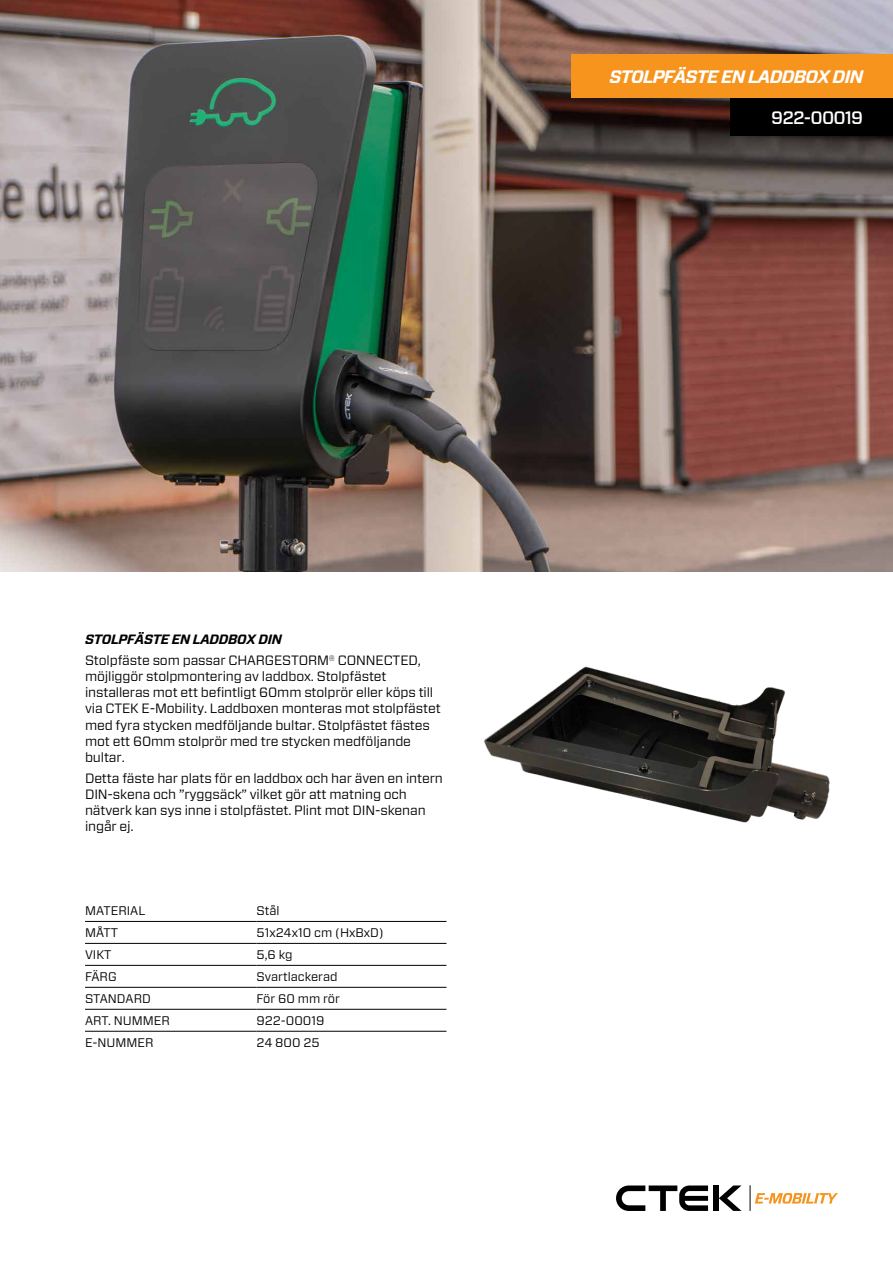
<style>
.page{position:relative;width:893px;height:1263px;background:#fff}
.page>*{position:absolute;margin:0;border:0;box-sizing:border-box;transform-origin:0 0}
.t1{font:italic 700 18px "Forza";letter-spacing:-.04em;color:#fff}
.t2{font:500 18px "Forza";letter-spacing:-.04em;color:#fff}
.t3{font:13.5px/16.2px "Forza";letter-spacing:-.01em;color:#000}
.t4{font:italic 700 13.5px "Forza";letter-spacing:-.02em;color:#000}
.t5{font:12.45px "Forza";color:#000}
</style>
<div class="page">
<img style="left:0;top:0;width:893px;height:572px">
<div style="left:713px;top:1185px;width:6px;height:26px;background:#000"></div>
<svg style="left:719px;top:1185px;width:22px;height:26px"></svg>
<svg style="left:616px;top:1185px;width:92px;height:26px"></svg>
<svg style="left:750px;top:1185px;width:88px;height:26px"></svg>
<div style="left:731px;top:97px;width:162px;height:39px;background:#000"></div>
<img style="left:484px;top:666px;width:346px;height:157px">
<hr style="left:85px;top:987px;width:172px;height:1px;background:#000">
<hr style="left:257px;top:987px;width:189px;height:1px;background:#000">
<hr style="left:85px;top:1009px;width:172px;height:1px;background:#000">
<hr style="left:257px;top:1009px;width:189px;height:1px;background:#000">
<hr style="left:85px;top:1031px;width:172px;height:1px;background:#000">
<hr style="left:257px;top:1031px;width:189px;height:1px;background:#000">
<hr style="left:85px;top:943px;width:172px;height:1px;background:#000">
<hr style="left:257px;top:943px;width:189px;height:1px;background:#000">
<hr style="left:85px;top:965px;width:172px;height:1px;background:#000">
<hr style="left:257px;top:965px;width:189px;height:1px;background:#000">
<hr style="left:85px;top:921px;width:172px;height:1px;background:#000">
<hr style="left:257px;top:921px;width:189px;height:1px;background:#000">
<div style="left:571px;top:54px;width:322px;height:43px;background:#f7941e"></div>
<h1 class="t1" style="left:609px;top:64px;width:255px">STOLPFÄSTE EN LADDBOX DIN</h1>
<h1 class="t2" style="left:771px;top:106px;width:94px">922-00019</h1>
<p class="t4" style="left:85px;top:630px;width:198px">STOLPFÄSTE EN LADDBOX DIN</p>
<p class="t3" style="left:85px;top:652px;width:357px">Stolpfäste som passar CHARGESTORM® CONNECTED, möjliggör stolpmontering av laddbox. Stolpfästet installeras mot ett befintligt 60mm stolprör eller köps till via CTEK E-Mobility. Laddboxen monteras mot stolpfästet med fyra stycken medföljande bultar. Stolpfästet fästes mot ett 60mm stolprör med tre stycken medföljande bultar.</p>
<p class="t3" style="left:85px;top:769px;width:359px">Detta fäste har plats för en laddbox och har även en intern DIN-skena och ”ryggsäck” vilket gör att matning och nätverk kan sys inne i stolpfästet. Plint mot DIN-skenan ingår ej.</p>
<p class="t5" style="left:85px;top:903px;width:62px">MATERIAL</p>
<p class="t5" style="left:257px;top:903px;width:25px">Stål</p>
<p class="t5" style="left:85px;top:924px;width:34px">MÅTT</p>
<p class="t5" style="left:257px;top:924px;width:129px">51x24x10 cm (HxBxD)</p>
<p class="t5" style="left:85px;top:946px;width:28px">VIKT</p>
<p class="t5" style="left:257px;top:946px;width:37px">5,6 kg</p>
<p class="t5" style="left:85px;top:968px;width:33px">FÄRG</p>
<p class="t5" style="left:257px;top:968px;width:83px">Svartlackerad</p>
<p class="t5" style="left:85px;top:990px;width:67px">STANDARD</p>
<p class="t5" style="left:257px;top:990px;width:85px">För 60 mm rör</p>
<p class="t5" style="left:85px;top:1012px;width:86px">ART. NUMMER</p>
<p class="t5" style="left:257px;top:1012px;width:69px">922-00019</p>
<p class="t5" style="left:85px;top:1034px;width:70px">E-NUMMER</p>
<p class="t5" style="left:257px;top:1034px;width:65px">24 800 25</p>
</div>
